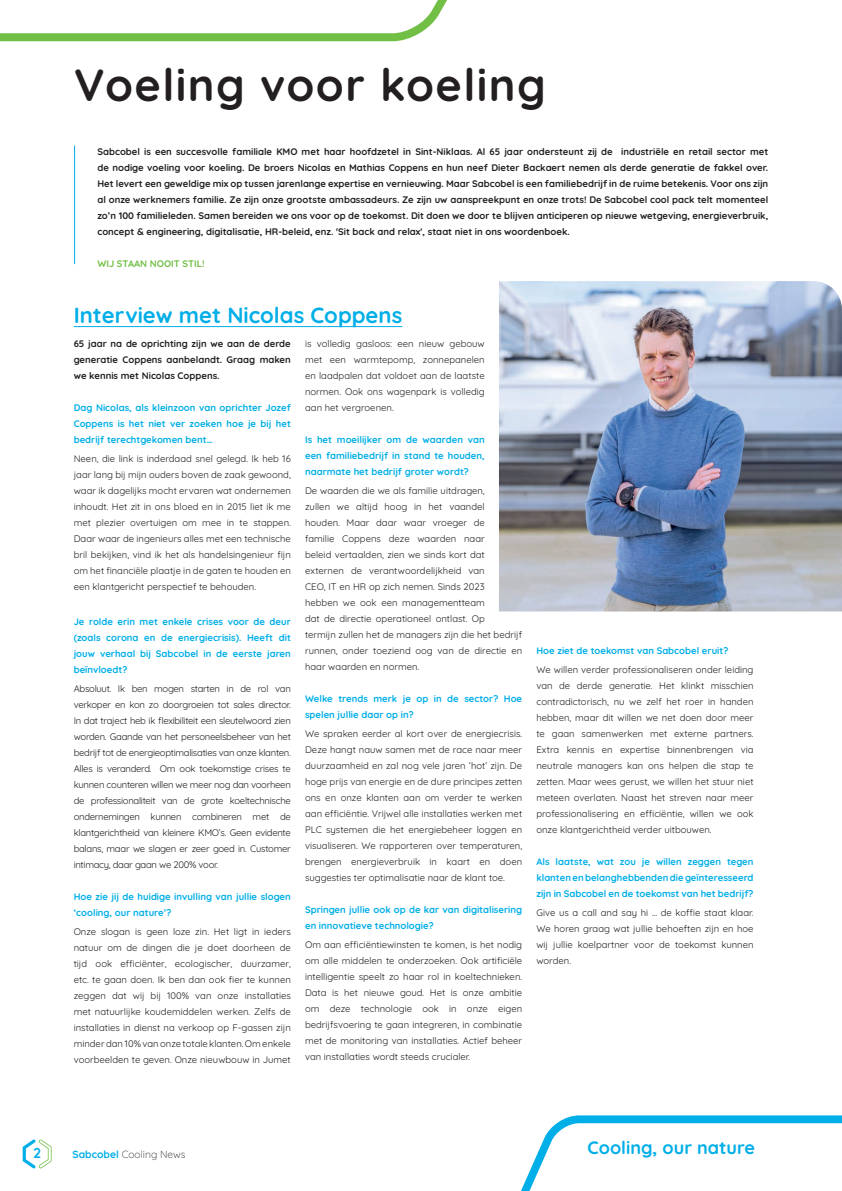
<style>
.page{position:relative;width:842px;height:1191px;background:#fff}
.page>*{position:absolute;margin:0;border:0;box-sizing:border-box;transform-origin:0 0}
.t1{font:700 45px "Quicksand";letter-spacing:.03em;color:#231f20}
.t2{font:700 22px "Quicksand";color:#00aee8}
.t3{font:700 18px "Quicksand";color:#00aee8}
.t4{font:700 14.3px "Quicksand";color:#00aee8}
.t5{font:300 10.3px "Quicksand";color:#231f20}
.tekst_artikels{font:9.5px/16px "Quicksand";color:#231f20;text-align:justify}
.t6{font:700 9.5px/16px "Quicksand";color:#231f20;text-align:justify}
.Tussentitel{font:700 9.5px/16px "Quicksand";color:#00aee8;text-align:justify}
.t7{font:700 9.5px "Quicksand";color:#71bf44}
.s1{font-weight:700;color:#00aee8}
</style>
<div class="page">
<svg style="left:23px;top:1139px;width:29px;height:29px"></svg>
<svg style="left:521px;top:1115px;width:321px;height:76px"></svg>
<svg style="left:0;top:0;width:447px;height:42px"></svg>
<hr style="left:74px;top:146px;width:1px;height:118px;background:#00aee8">
<hr style="left:74px;top:326px;width:328px;height:1px;background:#00aee8">
<img style="left:499px;top:281px;width:343px;height:330px">
<p class="t1" style="left:74px;top:48px;width:473px">Voeling voor koeling</p>
<p class="t6" style="left:97px;top:143px;width:672px">Sabcobel is een succesvolle familiale KMO met haar hoofdzetel in Sint-Niklaas. Al 65 jaar ondersteunt zij de industriële en retail sector met de nodige voeling voor koeling. De broers Nicolas en Mathias Coppens en hun neef Dieter Backaert nemen als derde generatie de fakkel over.<br>Het levert een geweldige mix op tussen jarenlange expertise en vernieuwing. Maar Sabcobel is een familiebedrijf in de ruime betekenis. Voor ons zijn al onze werknemers familie. Ze zijn onze grootste ambassadeurs. Ze zijn uw aanspreekpunt en onze trots! De Sabcobel cool pack telt momenteel zo’n 100 familieleden. Samen bereiden we ons voor op de toekomst. Dit doen we door te blijven anticiperen op nieuwe wetgeving, energieverbruik, concept &amp; engineering, digitalisatie, HR-beleid, enz. 'Sit back and relax', staat niet in ons woordenboek.</p>
<p class="t7" style="left:97px;top:256px;width:109px">WIJ STAAN NOOIT STIL!</p>
<p class="t2" style="left:74px;top:296px;width:330px">Interview met Nicolas Coppens</p>
<p class="t6" style="left:74px;top:335px;width:219px">65 jaar na de oprichting zijn we aan de derde generatie Coppens aanbelandt. Graag maken we kennis met Nicolas Coppens.</p>
<p class="Tussentitel" style="left:74px;top:399px;width:219px">Dag Nicolas, als kleinzoon van oprichter Jozef Coppens is het niet ver zoeken hoe je bij het bedrijf terechtgekomen bent…</p>
<p class="tekst_artikels" style="left:74px;top:449px;width:219px">Neen, die link is inderdaad snel gelegd. Ik heb 16 jaar lang bij mijn ouders boven de zaak gewoond, waar ik dagelijks mocht ervaren wat ondernemen inhoudt. Het zit in ons bloed en in 2015 liet ik me met plezier overtuigen om mee in te stappen.<br>Daar waar de ingenieurs alles met een technische bril bekijken, vind ik het als handelsingenieur fijn om het financiële plaatje in de gaten te houden en een klantgericht perspectief te behouden.</p>
<p class="Tussentitel" style="left:74px;top:612px;width:219px">Je rolde erin met enkele crises voor de deur (zoals corona en de energiecrisis). Heeft dit jouw verhaal bij Sabcobel in de eerste jaren beïnvloedt?</p>
<p class="tekst_artikels" style="left:74px;top:679px;width:219px">Absoluut. Ik ben mogen starten in de rol van verkoper en kon zo doorgroeien tot sales director.<br>In dat traject heb ik flexibiliteit een sleutelwoord zien worden. Gaande van het personeelsbeheer van het bedrijf tot de energieoptimalisaties van onze klanten.<br>Alles is veranderd. Om ook toekomstige crises te kunnen counteren willen we meer nog dan voorheen de professionaliteit van de grote koeltechnische ondernemingen kunnen combineren met de klantgerichtheid van kleinere KMO’s. Geen evidente balans, maar we slagen er zeer goed in. Customer intimacy, daar gaan we 200% voor.</p>
<p class="Tussentitel" style="left:74px;top:887px;width:219px">Hoe zie jij de huidige invulling van jullie slogen ‘cooling, our nature’?</p>
<p class="tekst_artikels" style="left:74px;top:922px;width:219px">Onze slogan is geen loze zin. Het ligt in ieders natuur om de dingen die je doet doorheen de tijd ook efficiënter, ecologischer, duurzamer, etc. te gaan doen. Ik ben dan ook fier te kunnen zeggen dat wij bij 100% van onze installaties met natuurlijke koudemiddelen werken. Zelfs de installaties in dienst na verkoop op F-gassen zijn minder dan 10% van onze totale klanten. Om enkele voorbeelden te geven. Onze nieuwbouw in Jumet</p>
<p class="tekst_artikels" style="left:305px;top:335px;width:181px">is volledig gasloos: een nieuw gebouw met een warmtepomp, zonnepanelen en laadpalen dat voldoet aan de laatste normen. Ook ons wagenpark is volledig aan het vergroenen.</p>
<p class="Tussentitel" style="left:305px;top:431px;width:181px">Is het moeilijker om de waarden van een familiebedrijf in stand te houden, naarmate het bedrijf groter wordt?</p>
<p class="tekst_artikels" style="left:305px;top:481px;width:219px;text-align:left">De waarden die we als familie uitdragen,<br>zullen we altijd hoog in het vaandel<br>houden. Maar daar waar vroeger de<br>familie Coppens deze waarden naar<br>beleid vertaalden, zien we sinds kort dat externen de verantwoordelijkheid van<br>CEO, IT en HR op zich nemen. Sinds 2023<br>hebben we ook een managementteam<br>dat de directie operationeel ontlast. Op<br>termijn zullen het de managers zijn die het bedrijf runnen, onder toeziend oog van de directie en haar waarden en normen.</p>
<p class="Tussentitel" style="left:305px;top:690px;width:219px">Welke trends merk je op in de sector? Hoe spelen jullie daar op in?</p>
<p class="tekst_artikels" style="left:305px;top:724px;width:219px">We spraken eerder al kort over de energiecrisis.<br>Deze hangt nauw samen met de race naar meer duurzaamheid en zal nog vele jaren ‘hot’ zijn. De hoge prijs van energie en de dure principes zetten ons en onze klanten aan om verder te werken aan efficiëntie. Vrijwel alle installaties werken met PLC systemen die het energiebeheer loggen en visualiseren. We rapporteren over temperaturen, brengen energieverbruik in kaart en doen suggesties ter optimalisatie naar de klant toe.</p>
<p class="Tussentitel" style="left:305px;top:900px;width:219px">Springen jullie ook op de kar van digitalisering en innovatieve technologie?</p>
<p class="tekst_artikels" style="left:305px;top:935px;width:219px">Om aan efficiëntiewinsten te komen, is het nodig om alle middelen te onderzoeken. Ook artificiële intelligentie speelt zo haar rol in koeltechnieken.<br>Data is het nieuwe goud. Het is onze ambitie om deze technologie ook in onze eigen bedrijfsvoering te gaan integreren, in combinatie met de monitoring van installaties. Actief beheer van installaties wordt steeds crucialer.</p>
<p class="Tussentitel" style="left:536px;top:641px;width:193px">Hoe ziet de toekomst van Sabcobel eruit?</p>
<p class="tekst_artikels" style="left:536px;top:660px;width:219px">We willen verder professionaliseren onder leiding van de derde generatie. Het klinkt misschien contradictorisch, nu we zelf het roer in handen hebben, maar dit willen we net doen door meer te gaan samenwerken met externe partners.<br>Extra kennis en expertise binnenbrengen via neutrale managers kan ons helpen die stap te zetten. Maar wees gerust, we willen het stuur niet meteen overlaten. Naast het streven naar meer professionalisering en efficiëntie, willen we ook onze klantgerichtheid verder uitbouwen.</p>
<p class="Tussentitel" style="left:536px;top:852px;width:219px">Als laatste, wat zou je willen zeggen tegen klanten en belanghebbenden die geïnteresseerd zijn in Sabcobel en de toekomst van het bedrijf?</p>
<p class="tekst_artikels" style="left:536px;top:903px;width:219px">Give us a call and say hi ... de koffie staat klaar.<br>We horen graag wat jullie behoeften zijn en hoe wij jullie koelpartner voor de toekomst kunnen worden.</p>
<h3 class="t4" style="left:33px;top:1141px;width:10px">2</h3>
<p class="t5" style="left:73px;top:1146px;width:115px"><span class="s1">Sabcobel</span> Cooling News</p>
<p class="t3" style="left:587px;top:1132px;width:169px">Cooling, our nature</p>
</div>
